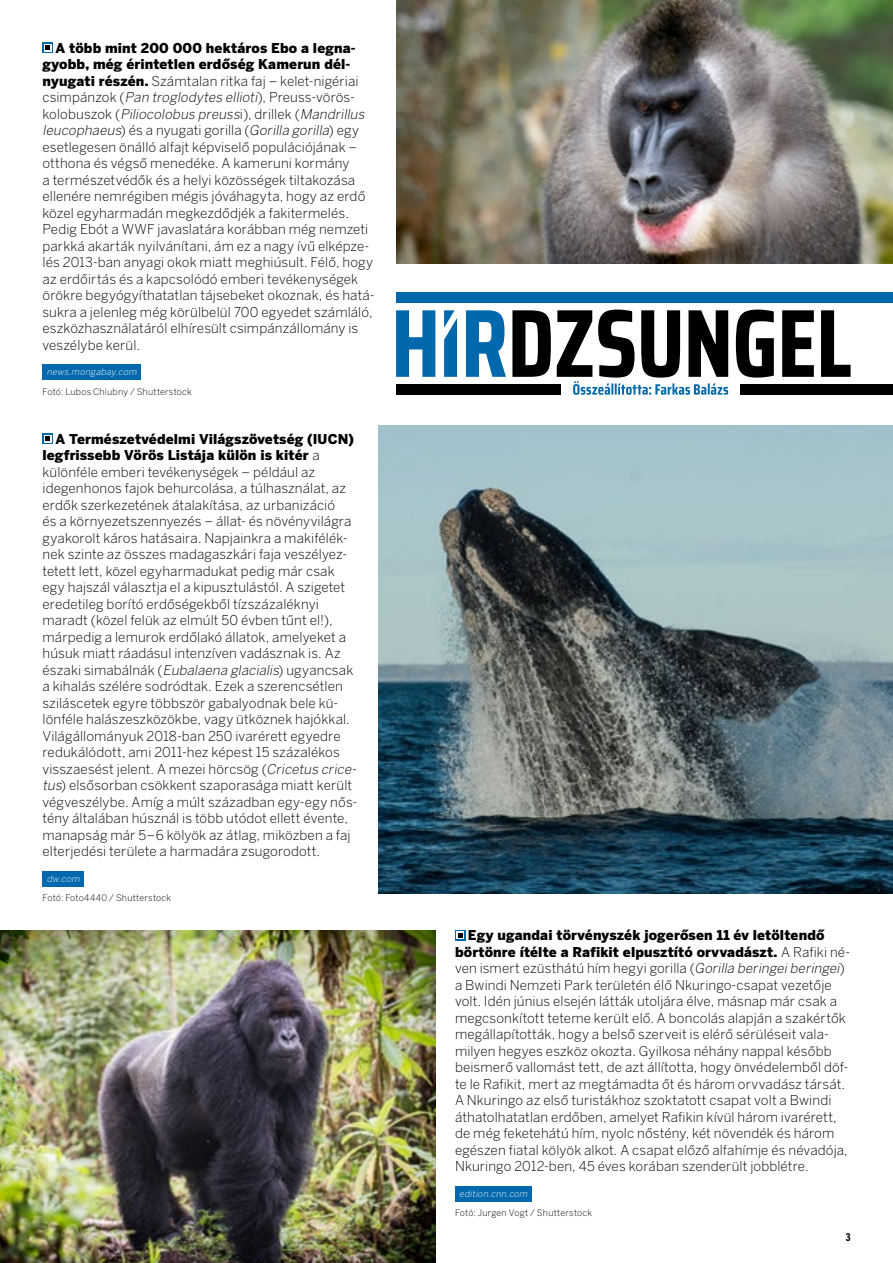
<style>
.page{position:relative;width:893px;height:1263px;background:#fff}
.page>*{position:absolute;margin:0;border:0;box-sizing:border-box;transform-origin:0 0}
.t1{font:300 13.5px/16.5px "Benton Sans";letter-spacing:.01em;color:#000}
.t2{font:700 10.5px "Benton Sans Comp";color:#000}
.t3{font:300 9px "Benton Sans";letter-spacing:.025em;color:#000}
.t4{font:italic 300 9px "Benton Sans";color:#fff}
.s1{font-weight:900}
.s2{font-style:italic}
</style>
<div class="page">
<img style="left:378px;top:425px;width:515px;height:468px">
<div style="left:44px;top:435px;width:7px;height:7px;background:#000"></div>
<div style="left:43px;top:871px;width:41px;height:15px;background:#0068ac"></div>
<svg style="left:45px;top:45px;width:5px;height:5px"></svg>
<div style="left:43px;top:364px;width:98px;height:16px;background:#0068ac"></div>
<svg style="left:458px;top:933px;width:4px;height:4px"></svg>
<div style="left:455px;top:1186px;width:77px;height:15px;background:#0068ac"></div>
<svg style="left:444px;top:310px;width:13px;height:67px"></svg>
<svg style="left:396px;top:310px;width:39px;height:67px"></svg>
<svg style="left:466px;top:310px;width:40px;height:67px"></svg>
<div style="left:741px;top:384px;width:152px;height:11px;background:#000"></div>
<div style="left:396px;top:293px;width:497px;height:10px;background:#0068ac"></div>
<div style="left:396px;top:384px;width:165px;height:11px;background:#000"></div>
<svg style="left:512px;top:310px;width:339px;height:85px"></svg>
<img style="left:396px;top:0;width:497px;height:264px">
<img style="left:0;top:930px;width:436px;height:333px">
<p class="t1" style="left:43px;top:39px;width:334px;text-indent:13px"><span class="s1">A több mint 200 000 hektáros Ebo a legna&shy;gyobb, még érintetlen erdőség Kamerun dél&shy;nyugati részén.</span> Számtalan ritka faj – kelet-nigériai csimpánzok (<span class="s2">Pan troglodytes ellioti</span>), Preuss-vörös-<br>ko l o b u s z o k ( <span class="s2">Piliocolobus preuss</span>i ) , d r i l l e k ( <span class="s2">Mandrillus leucophaeus</span>) é s a n y u g a t i go r i l l a (<span class="s2">Gorilla gorilla</span>) e gy esetlegesen önálló alfajt képviselő populációjának – otthona és végső menedéke. A kameruni kormány<br>a természetvédők és a helyi közösségek tiltakozása ellenére nemrégiben mégis jóváhagyta, hogy az erdő közel egyharmadán megkezdődjék a fakitermelés.<br>Pedig Ebót a WWF javaslatára korábban még nemzeti parkká akarták nyilvánítani, ám ez a nagy ívű elképze&shy;lés 2013-ban anyagi okok miatt meghiúsult. Félő, hogy az erdőirtás és a kapcsolódó emberi tevékenységek örökre begyógyíthatatlan tájsebeket okoznak, és hatá&shy;sukra a jelenleg még körülbelül 700 egyedet számláló, eszközhasználatáról elhíresült csimpánzállomány is veszélybe kerül.</p>
<p class="t4" style="left:47px;top:367px;width:93px">news.mongabay.com</p>
<p class="t3" style="left:43px;top:386px;width:151px">Fotó: Lubos Chlubny / Shutterstock</p>
<p class="t1" style="left:43px;top:430px;width:318px;text-indent:13px"><span class="s1">A Természetvédelmi Világszövetség (IUCN) legfrissebb Vörös Listája külön is kitér</span> a különféle emberi tevékenységek – például az idegenhonos fajok behurcolása, a túlhasználat, az erdők szerkezetének átalakítása, az urbanizáció<br>és a környezetszennyezés – állat- és növényvilágra gyakorolt káros hatásaira. Napjainkra a makifélék&shy;nek szinte az összes madagaszkári faja veszélyez&shy;tetett lett, közel egyharmadukat pedig már csak egy hajszál választja el a kipusztulástól. A szigetet eredetileg borító erdőségekből tízszázaléknyi maradt (közel felük az elmúlt 50 évben tűnt el!), márpedig a lemurok erdőlakó állatok, amelyeket a húsuk miatt ráadásul intenzíven vadásznak is. Az északi simabálnák (<span class="s2">Eubalaena glacialis</span>) ugyancsak a kihalás szélére sodródtak. Ezek a szerencsétlen sziláscetek egyre többször gabalyodnak bele kü&shy;lönféle halászeszközökbe, vagy ütköznek hajókkal.<br>Világállományuk 2018-ban 250 ivarérett egyedre redukálódott, ami 2011-hez képest 15 százalékos visszaesést jelent. A mezei hörcsög (<span class="s2">Cricetus crice&shy;tus</span>) elsősorban csökkent szaporasága miatt került végveszélybe. Amíg a múlt században egy-egy nős&shy;tény általában húsznál is több utódot ellett évente, manapság már 5–6 kölyök az átlag, miközben a faj elterjedési területe a harmadára zsugorodott.</p>
<p class="t4" style="left:47px;top:873px;width:36px">dw.com</p>
<p class="t3" style="left:43px;top:893px;width:130px">Fotó: Foto4440 / Shutterstock</p>
<p class="t1" style="left:455px;top:927px;width:397px;text-indent:13px"><span class="s1">Egy ugandai törvényszék jogerősen 11 év letöltendő börtönre ítélte a Rafikit elpusztító orvvadászt.</span> A Rafiki né&shy;ven ismert ezüsthátú hím hegyi gorilla (<span class="s2">Gorilla beringeiberingei</span>) a Bwindi Nemzeti Park területén élő Nkuringo-csapat vezetője volt. Idén június elsején látták utoljára élve, másnap már csak a megcsonkított teteme került elő. A boncolás alapján a szakértők megállapították, hogy a belső szerveit is elérő sérüléseit vala&shy;milyen hegyes eszköz okozta. Gyilkosa néhány nappal később beismerő vallomást tett, de azt állította, hogy önvédelemből döf&shy;te le Rafikit, mert az megtámadta őt és három orvvadász társát.<br>A Nkuringo az első turistákhoz szoktatott csapat volt a Bwindi áthatolhatatlan erdőben, amelyet Rafikin kívül három ivarérett, de még feketehátú hím, nyolc nőstény, két növendék és három egészen fiatal kölyök alkot. A csapat előző alfahímje és névadója, Nkuringo 2012-ben, 45 éves korában szenderült jobblétre.</p>
<p class="t4" style="left:459px;top:1188px;width:72px">edition.cnn.com</p>
<p class="t3" style="left:455px;top:1207px;width:139px">Fotó: Jurgen Vogt / Shutterstock</p>
<p class="t2" style="left:846px;top:1231px;width:6px">3</p>
</div>
